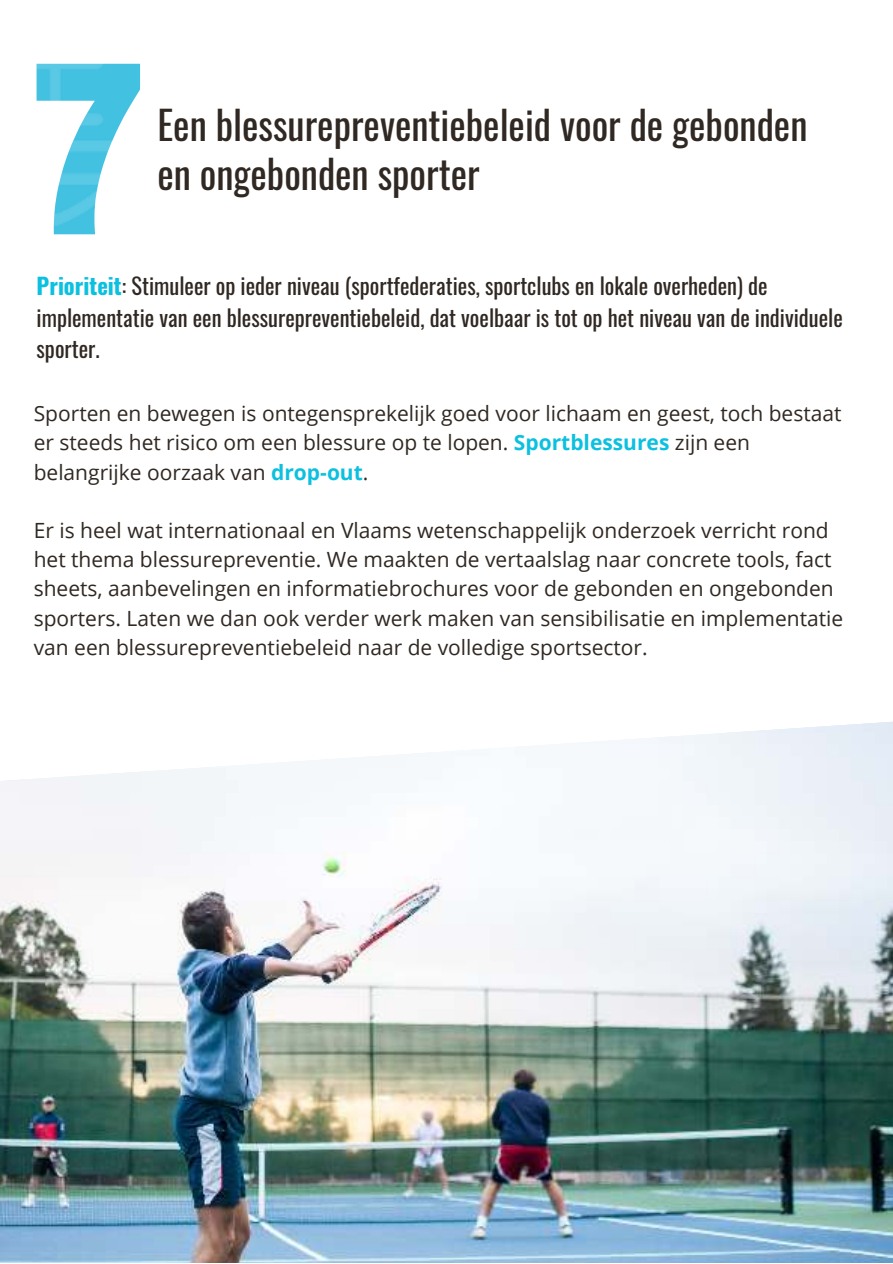
<style>
.page{position:relative;width:893px;height:1264px;background:#fff}
.page>*{position:absolute;margin:0;border:0;box-sizing:border-box;transform-origin:0 0}
.t1{font:39px/48.3px "Oswald";color:#302822}
.t2{font:22.5px/31.5px "Oswald";color:#302822}
.t3{font:21px/29.2px "Open Sans";color:#302822}
.s1{font-weight:700;color:#0cc0df}
</style>
<div class="page">
<img style="left:0;top:800px;width:892px;height:462px">
<svg style="left:0;top:722px;width:892px;height:78px;fill:#f5f9fc"></svg>
<img style="left:37px;top:64px;width:103px;height:170px">
<h1 class="t1" style="left:157px;top:97px;width:651px">Een blessurepreventiebeleid voor de gebonden en ongebonden sporter</h1>
<p class="t2" style="left:37px;top:268px;width:807px"><span class="s1">Prioriteit</span>: Stimuleer op ieder niveau (sportfederaties, sportclubs en lokale overheden) de implementatie van een blessurepreventiebeleid, dat voelbaar is tot op het niveau van de individuele sporter.</p>
<p class="t3" style="left:34px;top:398px;width:809px">Sporten en bewegen is ontegensprekelijk goed voor lichaam en geest, toch bestaat er steeds het risico om een blessure op te lopen. <span class="s1">Sportblessures</span> zijn een belangrijke oorzaak van <span class="s1">drop-out</span>.</p>
<p class="t3" style="left:34px;top:515px;width:811px">Er is heel wat internationaal en Vlaams wetenschappelijk onderzoek verricht rond het thema blessurepreventie. We maakten de vertaalslag naar concrete tools, fact sheets, aanbevelingen en informatiebrochures voor de gebonden en ongebonden sporters. Laten we dan ook verder werk maken van sensibilisatie en implementatie van een blessurepreventiebeleid naar de volledige sportsector.</p>
</div>
